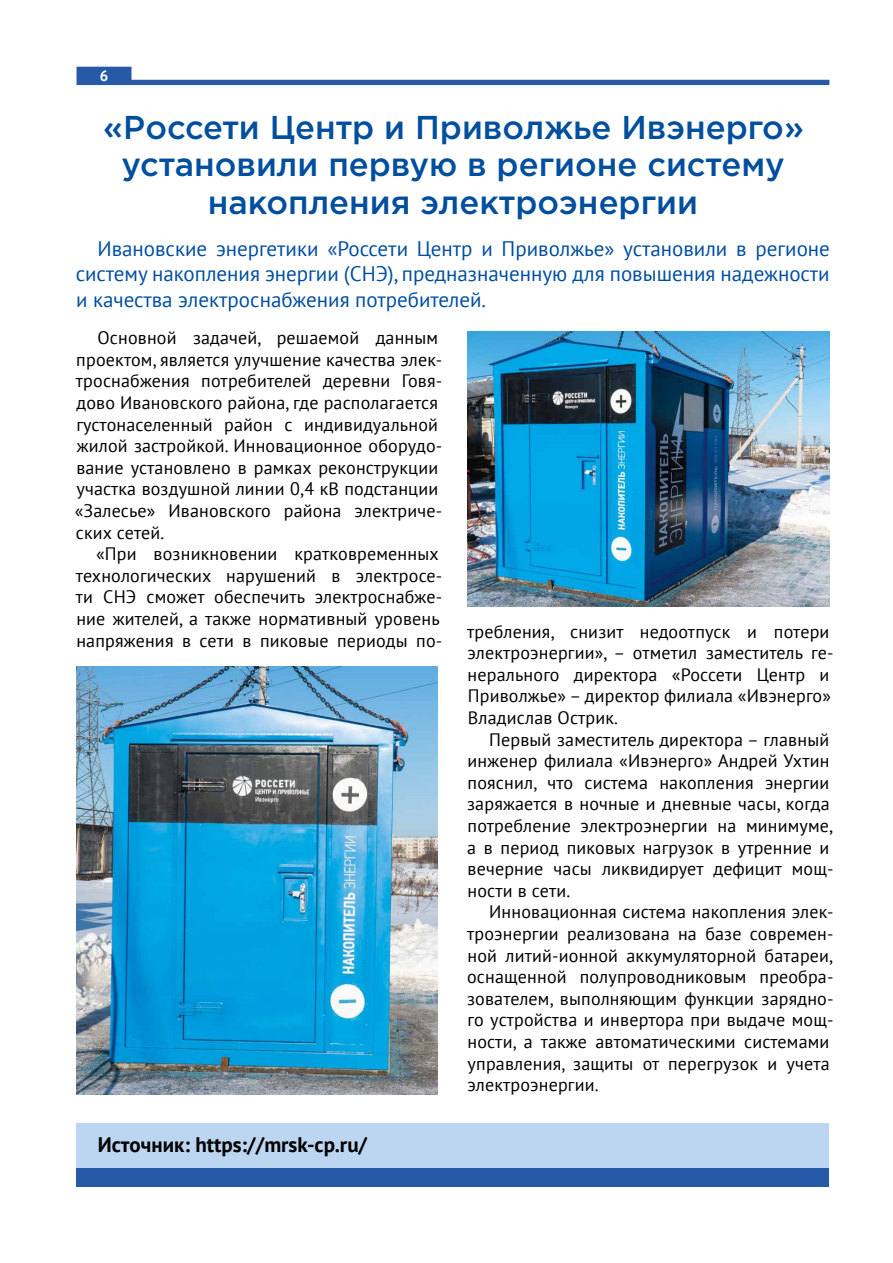
<style>
.page{position:relative;width:893px;height:1263px;background:#fff}
.page>*{position:absolute;margin:0;border:0;box-sizing:border-box;transform-origin:0 0}
.t1{font:500 33px/37.5px "Gotham Pro";color:#004f9f;text-align:center}
.t2{font:21px/25.2px "PT Sans";color:#004f9f;text-align:justify}
.t3{font:700 21px "PT Sans";color:#000}
.t4{font:18px/21.6px "PT Sans";letter-spacing:.01em;color:#000}
.t5{font:700 15px "PT Sans";color:#fff}
</style>
<div class="page">
<svg style="left:77px;top:67px;width:752px;height:18px"></svg>
<div style="left:77px;top:1168px;width:752px;height:18px;background:#265aa6"></div>
<img style="left:468px;top:331px;width:361px;height:275px">
<div style="left:77px;top:1123px;width:752px;height:45px;background:#bcd5f0"></div>
<img style="left:77px;top:667px;width:361px;height:427px">
<p class="t5" style="left:100px;top:66px;width:10px">6</p>
<h1 class="t1" style="left:103px;top:108px;width:702px">«Россети Центр и Приволжье Ивэнерго» установили первую в регионе систему накопления электроэнергии</h1>
<p class="t2" style="left:76px;top:236px;width:756px;text-indent:22px">Ивановские энергетики «Россети Центр и Приволжье» установили в регионе систему накопления энергии (СНЭ), предназначенную для повышения надежности и качества электроснабжения потребителей.</p>
<p class="t4" style="left:75px;top:327px;width:369px;text-indent:23px">Основной задачей, решаемой данным проектом, является улучшение качества элек&shy;троснабжения потребителей деревни Говя&shy;дово Ивановского района, где располагается густонаселенный район с индивидуальной жилой застройкой. Инновационное оборудо&shy;вание установлено в рамках реконструкции участка воздушной линии 0,4 кВ подстанции «Залесье» Ивановского района электриче&shy;ских сетей.</p>
<p class="t4" style="left:76px;top:543px;width:368px;text-indent:20px">«При возникновении кратковременных технологических нарушений в электросе&shy;ти СНЭ сможет обеспечить электроснабже&shy;ние жителей, а также нормативный уровень напряжения в сети в пиковые периоды по-</p>
<p class="t4" style="left:467px;top:620px;width:368px">требления, снизит недоотпуск и потери электроэнергии», – отметил заместитель ге&shy;нерального директора «Россети Центр и Приволжье» – директор филиала «Ивэнерго» Владислав Острик.</p>
<p class="t4" style="left:467px;top:728px;width:368px;text-indent:22px">Первый заместитель директора – главный инженер филиала «Ивэнерго» Андрей Ухтин пояснил, что система накопления энергии заряжается в ночные и дневные часы, когда потребление электроэнергии на минимуме, а в период пиковых нагрузок в утренние и вечерние часы ликвидирует дефицит мощ&shy;ности в сети.</p>
<p class="t4" style="left:467px;top:901px;width:368px;text-indent:22px">Инновационная система накопления элек&shy;троэнергии реализована на базе современ&shy;ной литий-ионной аккумуляторной батареи, оснащенной полупроводниковым преобра&shy;зователем, выполняющим функции зарядно&shy;го устройства и инвертора при выдаче мощ&shy;ности, а также автоматическими системами управления, защиты от перегрузок и учета электроэнергии.</p>
<p class="t3" style="left:98px;top:1131px;width:271px">Источник: https://mrsk-cp.ru/</p>
</div>
